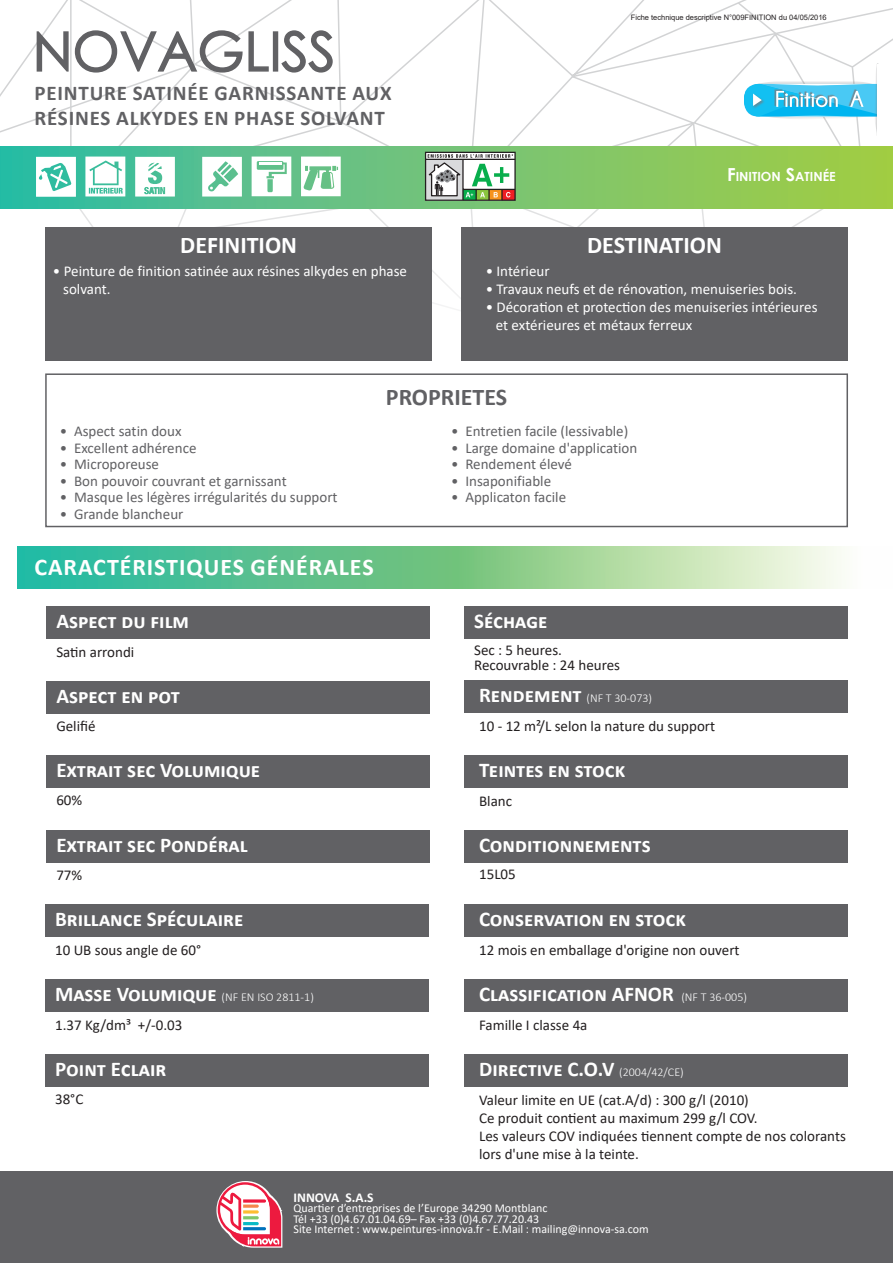
<style>
.page{position:relative;width:893px;height:1263px;background:#fff}
.page>*{position:absolute;margin:0;border:0;box-sizing:border-box;transform-origin:0 0}
.t1{font:54px "Century Gothic";color:#616164}
.t2{font:700 24px "Calibri";letter-spacing:.03em;color:#fff}
.t3{font:700 24px "Calibri";color:#fff}
.t4{font:700 24px "Calibri";color:#616164}
.t5{font:700 21px "Calibri";color:#fff}
.t6{font:700 21px "Calibri";letter-spacing:.04em;color:#616164}
.t7{font:15px/18px "Calibri";color:#231f20}
.Style_de_paragraphe{font:15px "Calibri";color:#616164}
.t8{font:15px "Calibri";color:#fff}
.t9{font:700 13.5px "Calibri";color:#fff}
.t10{font:700 12.6px "Century Gothic";color:#fff}
.t11{font:12px "Calibri";color:#fff}
.t12{font:300 12px "Calibri";color:#fff}
.t13{font:7.5px "Arial";color:#231f20}
.s1{font-size:18px}
.s2{font-weight:700;font-size:21px}
.s3{font-weight:300;font-size:12px}
</style>
<div class="page">
<svg style="left:70px;top:0;width:823px;height:227px"></svg>
<svg style="left:0;top:147px;width:893px;height:61px;background:#62c084"></svg>
<div style="left:0;top:1171px;width:893px;height:92px;background:#616164"></div>
<div style="left:45px;top:227px;width:387px;height:134px;background:#616164"></div>
<div style="left:461px;top:227px;width:387px;height:134px;background:#616164"></div>
<div style="left:45px;top:373px;width:803px;height:154px;border:2px solid #616164"></div>
<svg style="left:17px;top:546px;width:825px;height:43px;background:#80ce9f"></svg>
<div style="left:46px;top:606px;width:383px;height:33px;background:#616164"></div>
<div style="left:464px;top:680px;width:383px;height:33px;background:#616164"></div>
<div style="left:46px;top:681px;width:383px;height:33px;background:#616164"></div>
<div style="left:464px;top:755px;width:383px;height:33px;background:#616164"></div>
<div style="left:46px;top:755px;width:383px;height:33px;background:#616164"></div>
<div style="left:464px;top:830px;width:383px;height:33px;background:#616164"></div>
<div style="left:46px;top:830px;width:383px;height:33px;background:#616164"></div>
<div style="left:45px;top:904px;width:383px;height:33px;background:#616164"></div>
<div style="left:464px;top:904px;width:383px;height:33px;background:#616164"></div>
<div style="left:45px;top:979px;width:383px;height:33px;background:#616164"></div>
<div style="left:464px;top:979px;width:383px;height:33px;background:#616164"></div>
<div style="left:45px;top:1054px;width:383px;height:33px;background:#616164"></div>
<div style="left:464px;top:606px;width:383px;height:33px;background:#616164"></div>
<div style="left:464px;top:1054px;width:383px;height:33px;background:#616164"></div>
<div style="left:878px;top:64px;width:15px;height:72px;background:#fff"></div>
<svg style="left:425px;top:32px;width:461px;height:279px"></svg>
<svg style="left:216px;top:1181px;width:67px;height:67px"></svg>
<svg style="left:0;top:0;width:342px;height:199px"></svg>
<p class="t1" style="left:33px;top:14px;width:304px">NOVAGLISS</p>
<p class="t6" style="left:34px;top:78px;width:359px">PEINTURE SATINÉE GARNISSANTE AUX</p>
<p class="t6" style="left:34px;top:103px;width:352px">RÉSINES ALKYDES EN PHASE SOLVANT</p>
<p class="t13" style="left:631px;top:13px;width:198px">Fiche technique descriptive N°009FINITION du 04/05/2016</p>
<p class="t10" style="left:727px;top:167px;width:110px"><span class="s1">F</span>INITION <span class="s1">S</span>ATINÉE</p>
<p class="t3" style="left:180px;top:228px;width:118px">DEFINITION</p>
<p class="t3" style="left:587px;top:228px;width:136px">DESTINATION</p>
<p class="t8" style="left:53px;top:261px;width:356px">• Peinture de finition satinée aux résines alkydes en phase</p>
<p class="t8" style="left:63px;top:279px;width:49px">solvant.</p>
<p class="t8" style="left:486px;top:261px;width:65px">• Intérieur</p>
<p class="t8" style="left:486px;top:279px;width:313px">• Travaux neufs et de rénovation, menuiseries bois.</p>
<p class="t8" style="left:486px;top:297px;width:333px">• Décoration et protection des menuiseries intérieures</p>
<p class="t8" style="left:496px;top:315px;width:198px">et extérieures et métaux ferreux</p>
<p class="t4" style="left:386px;top:380px;width:123px">PROPRIETES</p>
<p class="Style_de_paragraphe" style="left:60px;top:421px;width:123px">• Aspect satin doux</p>
<p class="Style_de_paragraphe" style="left:60px;top:437px;width:138px">• Excellent adhérence</p>
<p class="Style_de_paragraphe" style="left:60px;top:454px;width:101px">• Microporeuse</p>
<p class="Style_de_paragraphe" style="left:60px;top:470px;width:228px">• Bon pouvoir couvrant et garnissant</p>
<p class="Style_de_paragraphe" style="left:60px;top:487px;width:279px">• Masque les légères irrégularités du support</p>
<p class="Style_de_paragraphe" style="left:60px;top:503px;width:125px">• Grande blancheur</p>
<p class="Style_de_paragraphe" style="left:451px;top:421px;width:179px">• Entretien facile (lessivable)</p>
<p class="Style_de_paragraphe" style="left:451px;top:437px;width:188px">• Large domaine d'application</p>
<p class="Style_de_paragraphe" style="left:451px;top:454px;width:122px">• Rendement élevé</p>
<p class="Style_de_paragraphe" style="left:451px;top:470px;width:102px">• Insaponifiable</p>
<p class="Style_de_paragraphe" style="left:451px;top:487px;width:117px">• Applicaton facile</p>
<p class="t2" style="left:34px;top:550px;width:341px">CARACTÉRISTIQUES GÉNÉRALES</p>
<p class="t5" style="left:56px;top:606px;width:134px">Aspect du film</p>
<p class="t5" style="left:474px;top:606px;width:75px">Séchage</p>
<p class="t7" style="left:56px;top:642px;width:80px">Satin arrondi</p>
<p class="t7" style="left:474px;top:641px;width:89px">Sec : 5 heures.</p>
<p class="t7" style="left:474px;top:656px;width:148px">Recouvrable : 24 heures</p>
<p class="t5" style="left:56px;top:681px;width:125px">Aspect en pot</p>
<p class="t12" style="left:479px;top:691px;width:174px"><span class="s2">Rendement</span> (NF T 30-073)</p>
<p class="t7" style="left:56px;top:717px;width:41px">Gelifié</p>
<p class="t7" style="left:479px;top:717px;width:238px">10 - 12 m²/L selon la nature du support</p>
<p class="t5" style="left:56px;top:755px;width:205px">Extrait sec Volumique</p>
<p class="t5" style="left:479px;top:755px;width:148px">Teintes en stock</p>
<p class="t7" style="left:56px;top:790px;width:27px">60%</p>
<p class="t7" style="left:479px;top:791px;width:34px">Blanc</p>
<p class="t5" style="left:56px;top:830px;width:193px">Extrait sec Pondéral</p>
<p class="t5" style="left:479px;top:830px;width:173px">Conditionnements</p>
<p class="t7" style="left:56px;top:866px;width:27px">77%</p>
<p class="t7" style="left:479px;top:864px;width:38px">15L05</p>
<p class="t5" style="left:55px;top:904px;width:190px">Brillance Spéculaire</p>
<p class="t5" style="left:479px;top:904px;width:208px">Conservation en stock</p>
<p class="t7" style="left:55px;top:940px;width:148px">10 UB sous angle de 60°</p>
<p class="t7" style="left:479px;top:940px;width:262px">12 mois en emballage d'origine non ouvert</p>
<p class="t12" style="left:55px;top:990px;width:260px"><span class="s2">Masse Volumique</span> (NF EN ISO 2811-1)</p>
<p class="t5" style="left:479px;top:979px;width:269px">Classification AFNOR <span class="s3">(NF T 36-005)</span></p>
<p class="t7" style="left:55px;top:1015px;width:129px">1.37 Kg/dm³ +/-0.03</p>
<p class="t7" style="left:479px;top:1015px;width:110px">Famille I classe 4a</p>
<p class="t5" style="left:55px;top:1054px;width:113px">Point Eclair</p>
<p class="t7" style="left:55px;top:1090px;width:30px">38°C</p>
<p class="t5" style="left:479px;top:1054px;width:206px">Directive C.O.V <span class="s3">(2004/42/CE)</span></p>
<p class="t7" style="left:479px;top:1091px;width:271px">Valeur limite en UE (cat.A/d) : 300 g/l (2010)</p>
<p class="t7" style="left:479px;top:1109px;width:280px">Ce produit contient au maximum 299 g/l COV.</p>
<p class="t7" style="left:479px;top:1127px;width:368px">Les valeurs COV indiquées tiennent compte de nos colorants lors d'une mise à la teinte.</p>
<p class="t9" style="left:293px;top:1188px;width:82px">INNOVA S.A.S</p>
<p class="t11" style="left:293px;top:1200px;width:256px">Quartier d’entreprises de l’Europe 34290 Montblanc</p>
<p class="t11" style="left:293px;top:1210px;width:247px">Tél +33 (0)4.67.01.04.69– Fax +33 (0)4.67.77.20.43</p>
<p class="t11" style="left:293px;top:1221px;width:357px">Site Internet : www.peintures-innova.fr - E.Mail : mailing@innova-sa.com</p>
</div>
